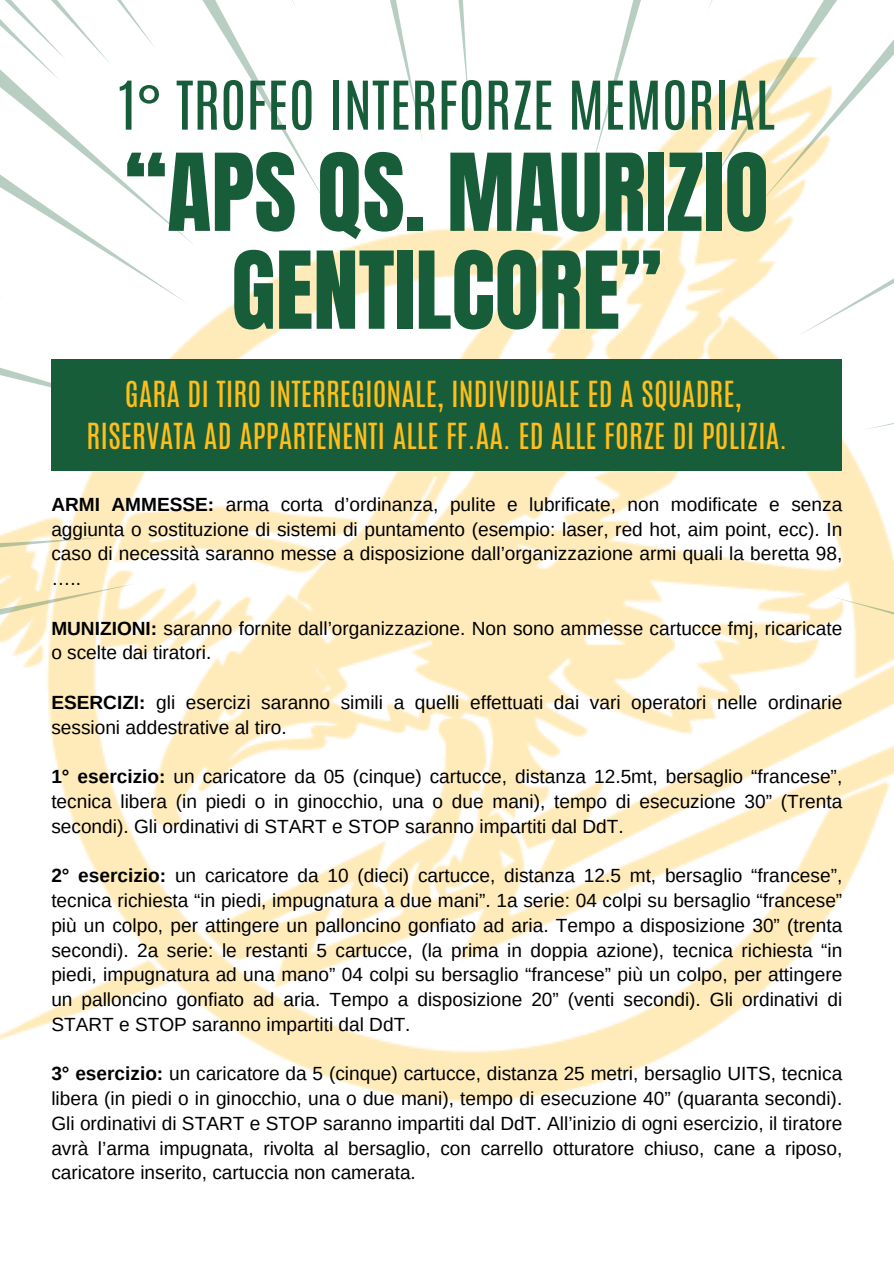
<style>
.page{position:relative;width:894px;height:1264px;background:#fff}
.page>*{position:absolute;margin:0;border:0;box-sizing:border-box;transform-origin:0 0}
.t1{font:91.05px/97.8px "Anton";color:#175d39;text-align:center}
.t2{font:57px "Antonio";color:#175d39}
.t3{font:30px/41.5px "Antonio";color:#ffbe1b;text-align:center}
.t4{font:19.05px/24.8px "Arimo";color:#000;text-align:justify}
.s1{font-weight:700}
</style>
<div class="page">
<img style="left:0;top:105px;width:893px;height:998px">
<svg style="left:0;top:0;width:329px;height:417px"></svg>
<svg style="left:377px;top:0;width:46px;height:144px"></svg>
<svg style="left:453px;top:0;width:16px;height:109px"></svg>
<svg style="left:589px;top:0;width:68px;height:176px"></svg>
<svg style="left:702px;top:0;width:191px;height:336px"></svg>
<svg style="left:862px;top:369px;width:31px;height:61px"></svg>
<svg style="left:830px;top:596px;width:63px;height:79px"></svg>
<svg style="left:0;top:537px;width:137px;height:138px"></svg>
<div style="left:51px;top:360px;width:791px;height:111px;background:#175d39"></div>
<p class="t2" style="left:118px;top:64px;width:658px">1° TROFEO INTERFORZE MEMORIAL</p>
<p class="t1" style="left:125px;top:145px;width:645px">“APS QS. MAURIZIO<br>GENTILCORE”</p>
<p class="t3" style="left:86px;top:373px;width:702px">GARA DI TIRO INTERREGIONALE, INDIVIDUALE ED A SQUADRE,<br>RISERVATA AD APPARTENENTI ALLE FF.AA. ED ALLE FORZE DI POLIZIA.</p>
<p class="t4" style="left:51px;top:492px;width:792px"><span class="s1">ARMI AMMESSE:</span> arma corta d’ordinanza, pulite e lubrificate, non modificate e senza aggiunta o sostituzione di sistemi di puntamento (esempio: laser, red hot, aim point, ecc). In caso di necessità saranno messe a disposizione dall’organizzazione armi quali la beretta 98, …..</p>
<h2 class="t4" style="left:51px;top:615px;width:792px"><span class="s1">MUNIZIONI:</span> saranno fornite dall’organizzazione. Non sono ammesse cartucce fmj, ricaricate o scelte dai tiratori.</h2>
<h1 class="t4" style="left:51px;top:690px;width:792px"><span class="s1">ESERCIZI:</span> gli esercizi saranno simili a quelli effettuati dai vari operatori nelle ordinarie sessioni addestrative al tiro.</h1>
<h3 class="t4" style="left:51px;top:764px;width:792px"><span class="s1">1° esercizio:</span> un caricatore da 05 (cinque) cartucce, distanza 12.5mt, bersaglio “francese”, tecnica libera (in piedi o in ginocchio, una o due mani), tempo di esecuzione 30” (Trenta secondi). Gli ordinativi di START e STOP saranno impartiti dal DdT.</h3>
<p class="t4" style="left:51px;top:863px;width:792px"><span class="s1">2° esercizio:</span> un caricatore da 10 (dieci) cartucce, distanza 12.5 mt, bersaglio “francese”, tecnica richiesta “in piedi, impugnatura a due mani”. 1a serie: 04 colpi su bersaglio “francese” più un colpo, per attingere un palloncino gonfiato ad aria. Tempo a disposizione 30” (trenta secondi). 2a serie: le restanti 5 cartucce, (la prima in doppia azione), tecnica richiesta “in piedi, impugnatura ad una mano” 04 colpi su bersaglio “francese” più un colpo, per attingere un palloncino gonfiato ad aria. Tempo a disposizione 20” (venti secondi). Gli ordinativi di START e STOP saranno impartiti dal DdT.</p>
<p class="t4" style="left:51px;top:1061px;width:792px"><span class="s1">3° esercizio:</span> un caricatore da 5 (cinque) cartucce, distanza 25 metri, bersaglio UITS, tecnica libera (in piedi o in ginocchio, una o due mani), tempo di esecuzione 40” (quaranta secondi).<br>Gli ordinativi di START e STOP saranno impartiti dal DdT. All’inizio di ogni esercizio, il tiratore avrà l’arma impugnata, rivolta al bersaglio, con carrello otturatore chiuso, cane a riposo, caricatore inserito, cartuccia non camerata.</p>
</div>
